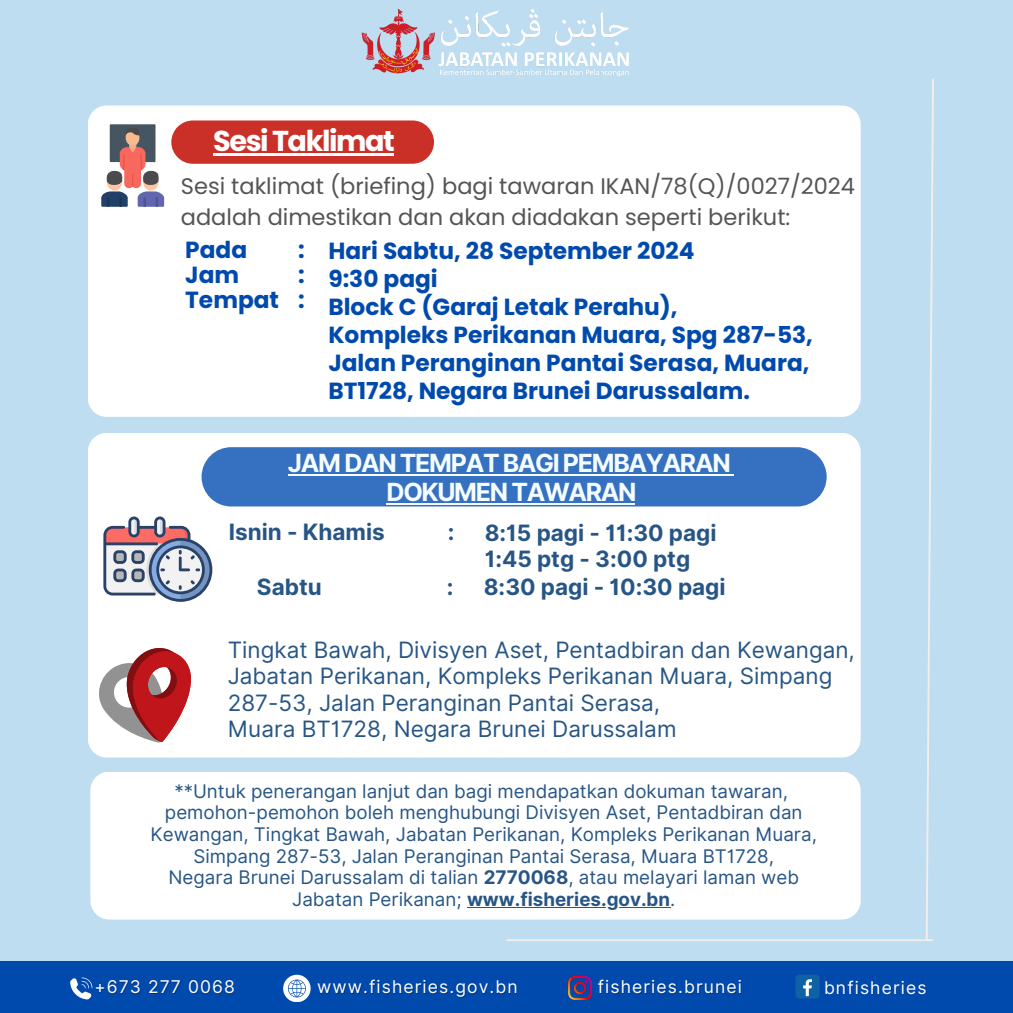
<style>
.page{position:relative;width:1013px;height:1013px;background:#fff}
.page>*{position:absolute;margin:0;border:0;box-sizing:border-box;transform-origin:0 0}
.t1{font:700 28.75px "Poppins";letter-spacing:-.05em;color:#fff}
.t2{font:700 25px/29px "Inter";letter-spacing:-.055em;color:#f4fcff;text-align:center}
.t3{font:700 23.25px/28.1px "Poppins";color:#004aad}
.t4{font:22.5px/26.2px "Inter";color:#275686}
.t5{font:22.5px/31px "Poppins";color:#545454}
.t6{font:700 22.5px/26.2px "Inter";color:#275686}
.t7{font:18.75px/21.5px "Inter";color:#275686;text-align:center}
.t8{font:700 18.75px "Inter";color:#275686}
.t9{font:17.5px "Inter";letter-spacing:.06em;color:#fff}
.s1{font-weight:700}
.s2{font-weight:400}
</style>
<div class="page">
<div style="left:0;top:0;width:1012px;height:1012px;background:#beddf1"></div>
<div style="left:88px;top:105px;width:772px;height:312px;background:#fff"></div>
<div style="left:88px;top:433px;width:772px;height:324px;background:#fff"></div>
<div style="left:90px;top:772px;width:770px;height:147px;background:#fff"></div>
<div style="left:171px;top:120px;width:263px;height:44px;background:#cb3028;border-radius:22px"></div>
<div style="left:201px;top:447px;width:625px;height:59px;background:#3571c0;border-radius:30px"></div>
<svg style="left:925px;top:78px;width:9px;height:861px"></svg>
<hr style="left:506px;top:939px;width:427px;height:2px;background:#f2eee9">
<img style="left:361px;top:9px;width:268px;height:68px">
<svg style="left:101px;top:124px;width:63px;height:83px;background:#aa959c"></svg>
<hr style="left:213px;top:153px;width:180px;height:3px;background:#fff">
<div style="left:0;top:961px;width:1012px;height:51px;background:#004aad"></div>
<img style="left:568px;top:976px;width:23px;height:23px">
<div style="left:795px;top:974px;width:24px;height:24px;background:#0f61a5;border-radius:4px"></div>
<svg style="left:803px;top:979px;width:9px;height:17px"></svg>
<svg style="left:70px;top:977px;width:22px;height:22px"></svg>
<svg style="left:283px;top:974px;width:27px;height:27px"></svg>
<hr style="left:288px;top:474px;width:441px;height:2px;background:#f4fcff">
<hr style="left:386px;top:503px;width:249px;height:2px;background:#f4fcff">
<svg style="left:103px;top:516px;width:109px;height:86px;background:#b6b2bf"></svg>
<svg style="left:94px;top:648px;width:97px;height:94px;background:#ca8789"></svg>
<hr style="left:467px;top:906px;width:203px;height:1px;background:#275686">
<h1 class="t1" style="left:213px;top:121px;width:183px">Sesi Taklimat</h1>
<p class="t5" style="left:181px;top:170px;width:675px">Sesi taklimat (briefing) bagi tawaran IKAN/78(Q)/0027/2024 adalah dimestikan dan akan diadakan seperti berikut:</p>
<h3 class="t3" style="left:185px;top:237px;width:95px;line-height:25px">Pada<br>Jam<br>Tempat</h3>
<p class="t3" style="left:298px;top:235px;width:8px">:</p>
<p class="t3" style="left:298px;top:260px;width:8px">:</p>
<p class="t3" style="left:298px;top:285px;width:8px">:</p>
<h5 class="t3" style="left:328px;top:236px;width:486px">Hari Sabtu, 28 September 2024<br>9:30 pagi<br>Block C (Garaj Letak Perahu),<br>Kompleks Perikanan Muara, Spg 287-53,<br>Jalan Peranginan Pantai Serasa, Muara,<br>BT1728, Negara Brunei Darussalam.</h5>
<p class="t2" style="left:288px;top:449px;width:444px">JAM DAN TEMPAT BAGI PEMBAYARAN<br>DOKUMEN TAWARAN</p>
<h4 class="t6" style="left:229px;top:518px;width:157px">Isnin - Khamis</h4>
<h4 class="t6" style="left:257px;top:573px;width:66px">Sabtu</h4>
<p class="t6" style="left:484px;top:519px;width:233px">8:15 pagi - 11:30 pagi<br>1:45 ptg - 3:00 ptg</p>
<p class="t6" style="left:484px;top:573px;width:243px">8:30 pagi - 10:30 pagi</p>
<p class="t6" style="left:448px;top:518px;width:8px">:</p>
<h5 class="t6" style="left:447px;top:573px;width:8px">:</h5>
<p class="t4" style="left:228px;top:636px;width:628px">Tingkat Bawah, Divisyen Aset, Pentadbiran dan Kewangan, Jabatan Perikanan, Kompleks Perikanan Muara, Simpang 287-53, Jalan Peranginan Pantai Serasa,<br>Muara BT1728, Negara Brunei Darussalam</p>
<p class="t7" style="left:174px;top:780px;width:615px">**Untuk penerangan lanjut dan bagi mendapatkan dokuman tawaran,</p>
<p class="t7" style="left:150px;top:801px;width:668px">pemohon-pemohon boleh menghubungi Divisyen Aset, Pentadbiran dan<br>Kewangan, Tingkat Bawah, Jabatan Perikanan, Kompleks Perikanan Muara,<br>Simpang 287-53, Jalan Peranginan Pantai Serasa, Muara BT1728,</p>
<p class="t7" style="left:168px;top:866px;width:632px">Negara Brunei Darussalam di talian <span class="s1">2770068</span>, atau melayari laman web</p>
<p class="t8" style="left:292px;top:887px;width:384px"><span class="s2">Jabatan Perikanan;</span> www.fisheries.gov.bn<span class="s2">.</span></p>
<h4 class="t9" style="left:94px;top:976px;width:142px">+673 277 0068</h4>
<h4 class="t9" style="left:317px;top:976px;width:202px">www.fisheries.gov.bn</h4>
<p class="t9" style="left:598px;top:976px;width:146px">fisheries.brunei</p>
<h2 class="t9" style="left:824px;top:976px;width:104px">bnfisheries</h2>
</div>
